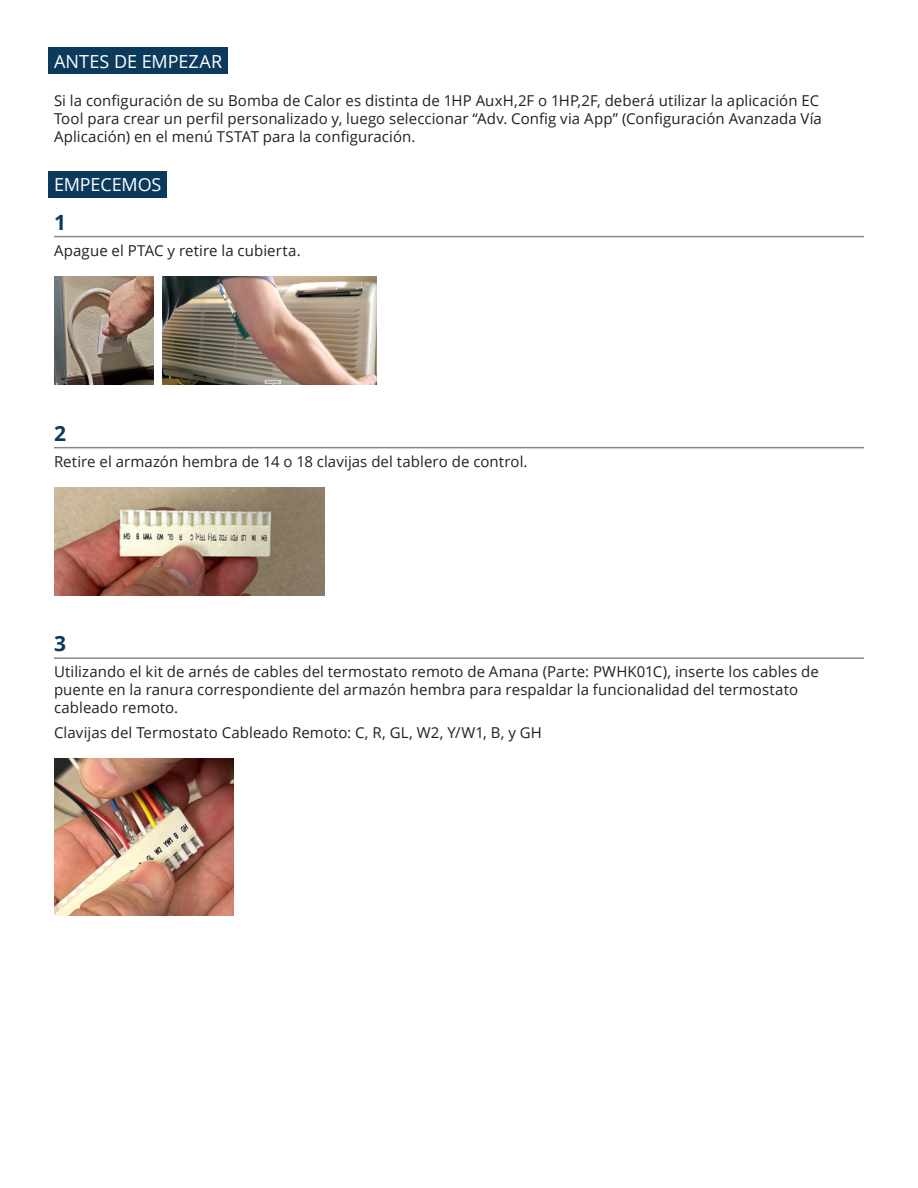
<style>
.page{position:relative;width:918px;height:1188px;background:#fff}
.page>*{position:absolute;margin:0;border:0;box-sizing:border-box;transform-origin:0 0}
.t1{font:700 21px "Open Sans";color:#0b3a5d}
.t2{font:18px "Open Sans";letter-spacing:-.005em;color:#fff}
.t3{font:15px/18px "Open Sans";letter-spacing:.005em;color:#231f20}
</style>
<div class="page">
<img style="left:54px;top:276px;width:99px;height:109px">
<img style="left:163px;top:277px;width:213px;height:108px">
<hr style="left:54px;top:236px;width:810px;height:1px;background:#888">
<hr style="left:54px;top:447px;width:810px;height:1px;background:#888">
<img style="left:54px;top:487px;width:270px;height:108px">
<hr style="left:54px;top:657px;width:810px;height:2px;background:#888">
<img style="left:54px;top:758px;width:179px;height:158px">
<div style="left:49px;top:171px;width:118px;height:27px;background:#0b3a5d"></div>
<div style="left:49px;top:47px;width:179px;height:27px;background:#0b3a5d"></div>
<p class="t2" style="left:54px;top:49px;width:170px">ANTES DE EMPEZAR</p>
<p class="t3" style="left:54px;top:91px;width:769px">Si la configuración de su Bomba de Calor es distinta de 1HP AuxH,2F o 1HP,2F, deberá utilizar la aplicación EC<br>Tool para crear un perfil personalizado y, luego seleccionar “Adv. Config via App” (Configuración Avanzada Vía<br>Aplicación) en el menú TSTAT para la configuración.</p>
<p class="t2" style="left:54px;top:173px;width:109px">EMPECEMOS</p>
<p class="t1" style="left:54px;top:207px;width:13px">1</p>
<p class="t3" style="left:54px;top:241px;width:248px">Apague el PTAC y retire la cubierta.</p>
<p class="t1" style="left:54px;top:418px;width:13px">2</p>
<p class="t3" style="left:54px;top:452px;width:475px">Retire el armazón hembra de 14 o 18 clavijas del tablero de control.</p>
<p class="t1" style="left:54px;top:629px;width:13px">3</p>
<p class="t3" style="left:54px;top:662px;width:766px">Utilizando el kit de arnés de cables del termostato remoto de Amana (Parte: PWHK01C), inserte los cables de puente en la ranura correspondiente del armazón hembra para respaldar la funcionalidad del termostato cableado remoto.</p>
<p class="t3" style="left:54px;top:723px;width:490px">Clavijas del Termostato Cableado Remoto: C, R, GL, W2, Y/W1, B, y GH</p>
</div>
